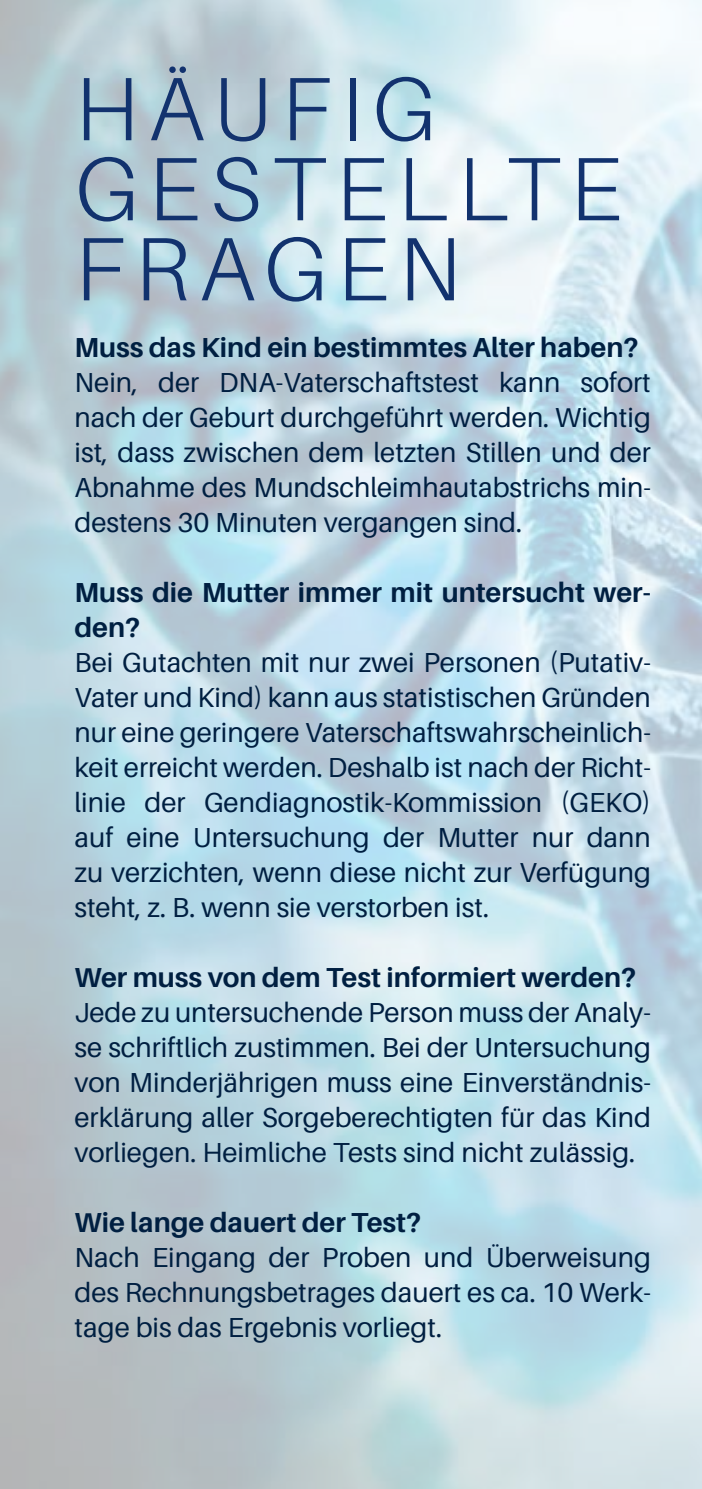
<style>
.page{position:relative;width:702px;height:1489px;background:#fff}
.page>*{position:absolute;margin:0;border:0;box-sizing:border-box;transform-origin:0 0}
.t1{font:300 90px/80px "Aileron";letter-spacing:.11em;color:#12326e}
.t2{font:27.5px/35px "Aileron";color:#001f41;text-align:justify}
.t3{font:700 27.5px/35px "Aileron";color:#001f41}
</style>
<div class="page">
<h1 class="t1" style="left:75px;top:70px;width:548px">HÄUFIG<br>GESTELLTE<br>FRAGEN</h1>
<p class="t3" style="left:74px;top:329px;width:565px">Muss das Kind ein bestimmtes Alter haben?</p>
<p class="t2" style="left:74px;top:365px;width:578px">Nein, der DNA-Vaterschaftstest kann sofort nach der Geburt durchgeführt werden. Wichtig ist, dass zwischen dem letzten Stillen und der Abnahme des Mundschleimhautabstrichs min&shy;destens 30 Minuten vergangen sind.</p>
<p class="t3" style="left:74px;top:575px;width:578px">Muss die Mutter immer mit untersucht wer&shy;den?</p>
<p class="t2" style="left:74px;top:645px;width:578px">Bei Gutachten mit nur zwei Personen (Putativ-Vater und Kind) kann aus statistischen Gründen nur eine geringere Vaterschaftswahrscheinlich&shy;keit erreicht werden. Deshalb ist nach der Richt&shy;linie der Gendiagnostik-Kommission (GEKO) auf eine Untersuchung der Mutter nur dann zu verzichten, wenn diese nicht zur Verfügung steht, z. B. wenn sie verstorben ist.</p>
<p class="t3" style="left:74px;top:960px;width:563px">Wer muss von dem Test informiert werden?</p>
<p class="t2" style="left:74px;top:995px;width:578px">Jede zu untersuchende Person muss der Analy&shy;se schriftlich zustimmen. Bei der Untersuchung von Minderjährigen muss eine Einverständnis&shy;erklärung aller Sorgeberechtigten für das Kind vorliegen. Heimliche Tests sind nicht zulässig.</p>
<p class="t3" style="left:74px;top:1205px;width:348px">Wie lange dauert der Test?</p>
<p class="t2" style="left:74px;top:1240px;width:578px">Nach Eingang der Proben und Überweisung des Rechnungsbetrages dauert es ca. 10 Werk&shy;tage bis das Ergebnis vorliegt.</p>
</div>
